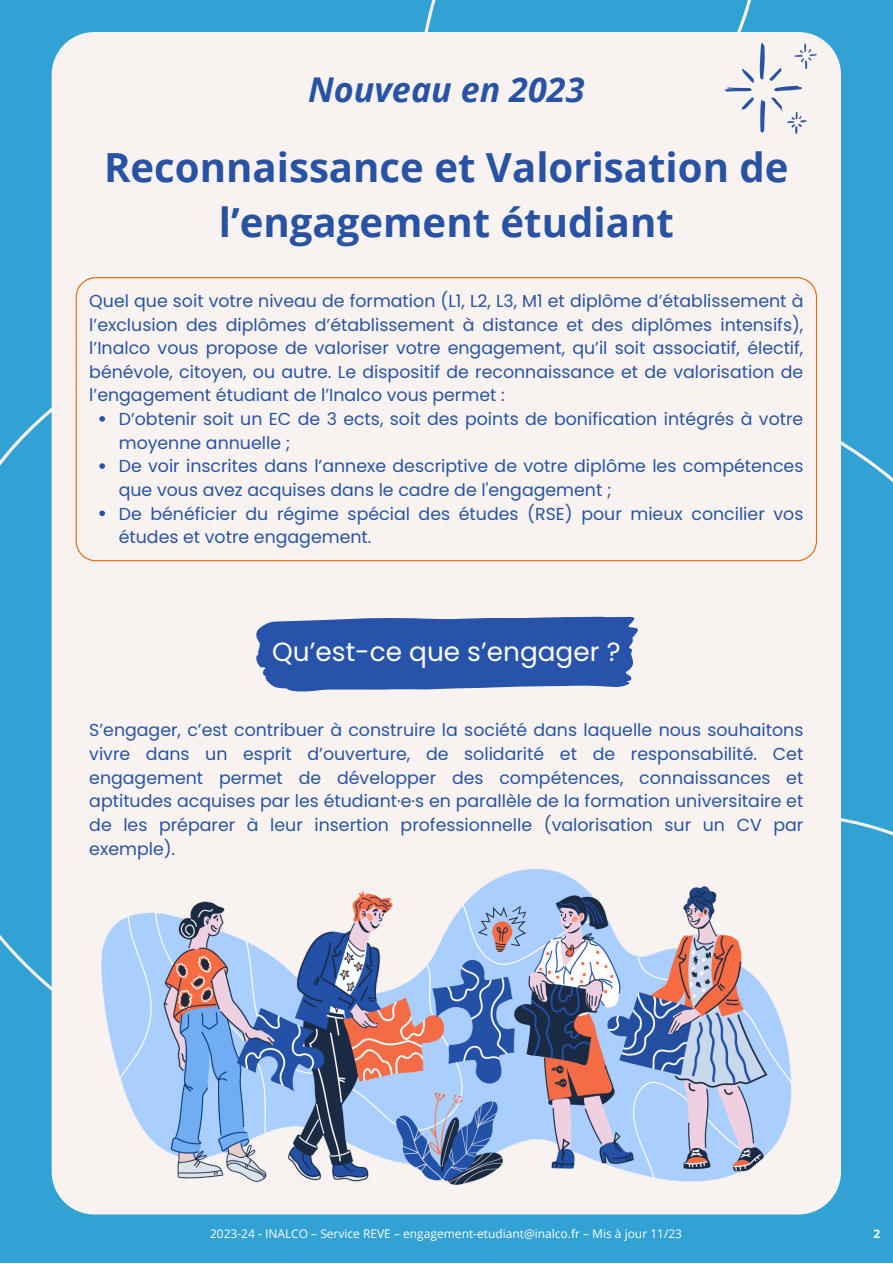
<style>
.page{position:relative;width:893px;height:1264px;background:#fff}
.page>*{position:absolute;margin:0;border:0;box-sizing:border-box;transform-origin:0 0}
.t1{font:700 40.2px/55.1px "Open Sans";color:#2853a5;text-align:center}
.t2{font:italic 700 34.2px "Open Sans";color:#2853a5}
.t3{font:26.4px "Poppins";color:#fff}
.t4{font:17.4px/23.5px "Poppins";color:#2853a5}
.t5{font:12px "Open Sans";color:#fff}
.t6{font:700 11.85px "Open Sans";color:#fff}
</style>
<div class="page">
<div style="left:0;top:0;width:892px;height:1262px;background:#32a1d4"></div>
<div style="left:52px;top:32px;width:789px;height:1182px;background:#f8f3f1"></div>
<div style="left:76px;top:277px;width:740px;height:284px;background:#f8f3f1"></div>
<img style="left:101px;top:869px;width:690px;height:315px">
<svg style="left:254px;top:616px;width:384px;height:76px;background:#4065b2"></svg>
<svg style="left:724px;top:43px;width:92px;height:91px"></svg>
<svg style="left:99px;top:416px;width:6px;height:5px"></svg>
<svg style="left:99px;top:463px;width:6px;height:6px"></svg>
<svg style="left:99px;top:510px;width:6px;height:6px"></svg>
<p class="t2" style="left:308px;top:65px;width:278px">Nouveau en 2023</p>
<p class="t1" style="left:104px;top:139px;width:686px">Reconnaissance et Valorisation de l’engagement étudiant</p>
<p class="t4" style="left:89px;top:289px;width:715px;text-align:justify">Quel que soit votre niveau de formation (L1, L2, L3, M1 et diplôme d’établissement à l’exclusion des diplômes d’établissement à distance et des diplômes intensifs), l’Inalco vous propose de valoriser votre engagement, qu’il soit associatif, électif, bénévole, citoyen, ou autre. Le dispositif de reconnaissance et de valorisation de l’engagement étudiant de l’Inalco vous permet :</p>
<p class="t4" style="left:119px;top:407px;width:686px">D’obtenir soit un EC de 3 ects, soit des points de bonification intégrés à votre moyenne annuelle ;</p>
<p class="t4" style="left:119px;top:454px;width:686px">De voir inscrites dans l’annexe descriptive de votre diplôme les compétences que vous avez acquises dans le cadre de l'engagement ;</p>
<p class="t4" style="left:119px;top:501px;width:686px">De bénéficier du régime spécial des études (RSE) pour mieux concilier vos études et votre engagement.</p>
<p class="t3" style="left:272px;top:633px;width:350px">Qu’est-ce que s’engager ?</p>
<p class="t4" style="left:89px;top:718px;width:715px;text-align:justify">S’engager, c’est contribuer à construire la société dans laquelle nous souhaitons vivre dans un esprit d’ouverture, de solidarité et de responsabilité. Cet engagement permet de développer des compétences, connaissances et aptitudes acquises par les étudiant·e·s en parallèle de la formation universitaire et de les préparer à leur insertion professionnelle (valorisation sur un CV par exemple).</p>
<p class="t5" style="left:210px;top:1224px;width:473px">2023-24 - INALCO – Service REVE – engagement-etudiant@inalco.fr – Mis à jour 11/23</p>
<p class="t6" style="left:873px;top:1225px;width:8px">2</p>
</div>
